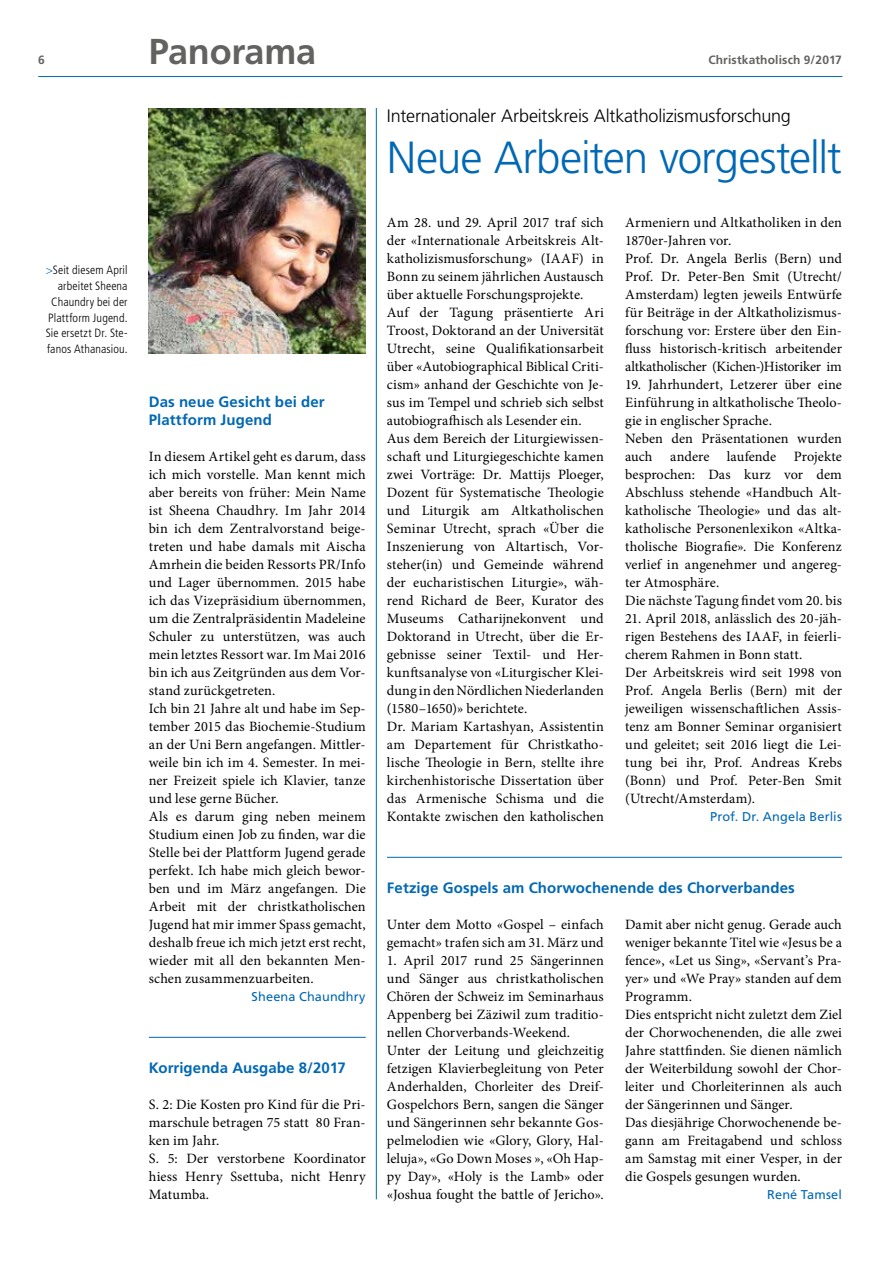
<style>
.page{position:relative;width:893px;height:1263px;background:#fff}
.page>*{position:absolute;margin:0;border:0;box-sizing:border-box;transform-origin:0 0}
.t1{font:300 45px "Frutiger LT Std";letter-spacing:-.025em;color:#0068b4}
.t2{font:700 36px "Frutiger LT Std";letter-spacing:-.005em;color:#626261}
.t3{font:300 18px "Frutiger LT Std";letter-spacing:-.01em;color:#000}
.t4{font:700 15px/18px "Frutiger LT Std";letter-spacing:.005em;color:#0068b4}
.t5{font:14.25px/18px "Minion Pro";letter-spacing:.005em;color:#000}
.t6{font:12.75px "Frutiger LT Std";letter-spacing:.01em;color:#0068b4}
.t7{font:300 condensed 12px/15.8px "Frutiger LT Std";letter-spacing:.01em;color:#000;text-align:right}
.t8{font:700 12px "Frutiger LT Std";letter-spacing:.015em;color:#626261}
.s1{color:#0068b4}
</style>
<div class="page">
<hr style="left:38px;top:76px;width:804px;height:1px;background:#0068b4">
<img style="left:149px;top:108px;width:217px;height:245px">
<hr style="left:149px;top:1037px;width:217px;height:1px;background:#0068b4">
<hr style="left:376px;top:108px;width:1px;height:1091px;background:#0068b4">
<hr style="left:387px;top:857px;width:455px;height:1px;background:#0068b4">
<p class="t8" style="left:38px;top:53px;width:8px">6</p>
<p class="t7" style="left:46px;top:263px;width:83px"><span class="s1">&gt;</span>Seit diesem April arbeitet Sheena<br>Chaundry bei der<br>Plattform Jugend.<br>Sie ersetzt Dr. Ste&shy;fanos Athanasiou.</p>
<h2 class="t2" style="left:149px;top:30px;width:169px">Panorama</h2>
<p class="t4" style="left:149px;top:393px;width:177px">Das neue Gesicht bei der<br>Plattform Jugend</p>
<p class="t5" style="left:149px;top:448px;width:218px">In diesem Artikel geht es darum, dass ich mich vorstelle. Man kennt mich aber bereits von früher: Mein Name ist Sheena Chaudhry. Im Jahr 2014 bin ich dem Zentralvorstand beige&shy;treten und habe damals mit Aischa Amrhein die beiden Ressorts PR/Info und Lager übernommen. 2015 habe ich das Vizepräsidium übernommen, um die Zentralpräsidentin Madeleine Schuler zu unterstützen, was auch mein letztes Ressort war. Im Mai 2016 bin ich aus Zeitgründen aus dem Vor&shy;stand zurückgetreten.<br>Ich bin 21 Jahre alt und habe im Sep&shy;tember 2015 das Biochemie-Studium an der Uni Bern angefangen. Mittler&shy;weile bin ich im 4. Semester. In mei&shy;ner Freizeit spiele ich Klavier, tanze und lese gerne Bücher.<br>Als es darum ging neben meinem Studium einen Job zu finden, war die Stelle bei der Plattform Jugend gerade perfekt. Ich habe mich gleich bewor&shy;ben und im März angefangen. Die Arbeit mit der christkatholischen Jugend hat mir immer Spass gemacht, deshalb freue ich mich jetzt erst recht, wieder mit all den bekannten Men&shy;schen zusammenzuarbeiten.</p>
<p class="t6" style="left:252px;top:989px;width:116px">Sheena Chaundhry</p>
<p class="t4" style="left:149px;top:1059px;width:198px">Korrigenda Ausgabe 8/2017</p>
<p class="t5" style="left:149px;top:1096px;width:218px">S. 2: Die Kosten pro Kind für die Pri&shy;marschule betragen 75 statt 80 Fran&shy;ken im Jahr.<br>S. 5: Der verstorbene Koordinator hiess Henry Ssettuba, nicht Henry<br>Matumba.</p>
<p class="t8" style="left:708px;top:53px;width:135px">Christkatholisch 9/2017</p>
<p class="t3" style="left:387px;top:105px;width:405px">Internationaler Arbeitskreis Altkatholizismusforschung</p>
<h1 class="t1" style="left:387px;top:132px;width:456px">Neue Arbeiten vorgestellt</h1>
<p class="t5" style="left:387px;top:214px;width:218px">Am 28. und 29. April 2017 traf sich der «Internationale Arbeitskreis Alt&shy;katholizismusforschung» (IAAF) in Bonn zu seinem jährlichen Austausch über aktuelle Forschungsprojekte.<br>Auf der Tagung präsentierte Ari Troost, Doktorand an der Universität Utrecht, seine Qualifikationsarbeit über «Autobiographical Biblical Criti&shy;cism» anhand der Geschichte von Je&shy;sus im Tempel und schrieb sich selbst autobiografhisch als Lesender ein.<br>Aus dem Bereich der Liturgiewissen&shy;schaft und Liturgiegeschichte kamen zwei Vorträge: Dr. Mattijs Ploeger, Dozent für Systematische Theologie und Liturgik am Altkatholischen Seminar Utrecht, sprach «Über die Inszenierung von Altartisch, Vor&shy;steher(in) und Gemeinde während der eucharistischen Liturgie», wäh&shy;rend Richard de Beer, Kurator des Museums Catharijnekonvent und Doktorand in Utrecht, über die Er&shy;gebnisse seiner Textil- und Her&shy;kunftsanalyse von «Liturgischer Klei&shy;dung in den Nördlichen Niederlanden (1580–1650)» berichtete.<br>Dr. Mariam Kartashyan, Assistentin am Departement für Christkatho&shy;lische Theologie in Bern, stellte ihre kirchenhistorische Dissertation über das Armenische Schisma und die Kontakte zwischen den katholischen</p>
<p class="t5" style="left:625px;top:214px;width:218px">Armeniern und Altkatholiken in den 1870er-Jahren vor.<br>Prof. Dr. Angela Berlis (Bern) und Prof. Dr. Peter-Ben Smit (Utrecht/ Amsterdam) legten jeweils Entwürfe für Beiträge in der Altkatholizismus&shy;forschung vor: Erstere über den Ein&shy;fluss historisch-kritisch arbeitender altkatholischer (Kichen-)Historiker im</p>
<p class="t5" style="left:625px;top:376px;width:218px">19. Jahrhundert, Letzerer über eine Einführung in altkatholische Theolo&shy;gie in englischer Sprache.<br>Neben den Präsentationen wurden auch andere laufende Projekte besprochen: Das kurz vor dem Abschluss stehende «Handbuch Alt&shy;katholische Theologie» und das alt&shy;katholische Personenlexikon «Altka&shy;tholische Biografie». Die Konferenz verlief in angenehmer und angereg&shy;ter Atmosphäre.<br>Die nächste Tagung findet vom 20. bis</p>
<p class="t5" style="left:625px;top:610px;width:218px">21. April 2018, anlässlich des 20-jäh&shy;rigen Bestehens des IAAF, in feierli&shy;cherem Rahmen in Bonn statt.<br>Der Arbeitskreis wird seit 1998 von Prof. Angela Berlis (Bern) mit der jeweiligen wissenschaftlichen Assis&shy;tenz am Bonner Seminar organisiert und geleitet; seit 2016 liegt die Lei&shy;tung bei ihr, Prof. Andreas Krebs (Bonn) und Prof. Peter-Ben Smit (Utrecht/Amsterdam).</p>
<p class="t6" style="left:710px;top:809px;width:133px">Prof. Dr. Angela Berlis</p>
<p class="t4" style="left:387px;top:879px;width:409px">Fetzige Gospels am Chorwochenende des Chorverbandes</p>
<p class="t5" style="left:387px;top:916px;width:218px">Unter dem Motto «Gospel – einfach gemacht» trafen sich am 31. März und</p>
<p class="t5" style="left:387px;top:952px;width:218px">1. April 2017 rund 25 Sängerinnen und Sänger aus christkatholischen Chören der Schweiz im Seminarhaus Appenberg bei Zäziwil zum traditio&shy;nellen Chorverbands-Weekend.<br>Unter der Leitung und gleichzeitig fetzigen Klavierbegleitung von Peter Anderhalden, Chorleiter des Dreif-Gospelchors Bern, sangen die Sänger und Sängerinnen sehr bekannte Gos&shy;pelmelodien wie «Glory, Glory, Hal&shy;leluja», «Go Down Moses », «Oh Hap&shy;py Day», «Holy is the Lamb» oder «Joshua fought the battle of Jericho».</p>
<p class="t5" style="left:625px;top:916px;width:218px">Damit aber nicht genug. Gerade auch weniger bekannte Titel wie «Jesus be a fence», «Let us Sing», «Servant’s Pra&shy;yer» und «We Pray» standen auf dem Programm.<br>Dies entspricht nicht zuletzt dem Ziel der Chorwochenenden, die alle zwei Jahre stattfinden. Sie dienen nämlich der Weiterbildung sowohl der Chor&shy;leiter und Chorleiterinnen als auch der Sängerinnen und Sänger.<br>Das diesjährige Chorwochenende be&shy;gann am Freitagabend und schloss am Samstag mit einer Vesper, in der die Gospels gesungen wurden.</p>
<p class="t6" style="left:767px;top:1187px;width:76px">René Tamsel</p>
</div>
